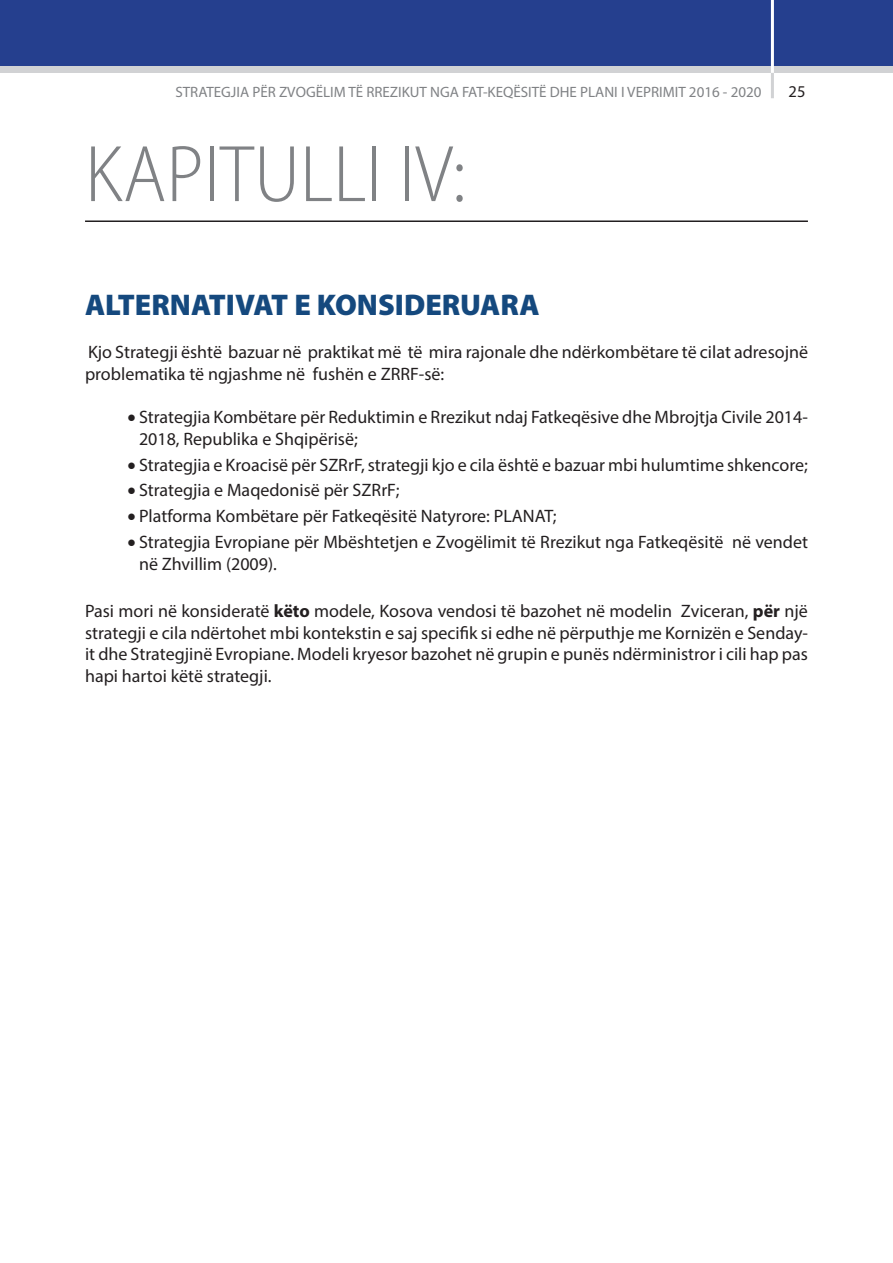
<style>
.page{position:relative;width:893px;height:1263px;background:#fff}
.page>*{position:absolute;margin:0;border:0;box-sizing:border-box;transform-origin:0 0}
.t1{font:300 semi-condensed 81px "Myriad Pro";color:#808285}
.t2{font:900 30px "Myriad Pro";color:#15497e}
.t3{font:18px/21.6px "Myriad Pro";color:#231f20}
.t4{font:16.5px "Myriad Pro";color:#231f20}
.t5{font:15px "Myriad Pro";color:#808285}
.s1{font-weight:700}
</style>
<div class="page">
<div style="left:0;top:0;width:893px;height:66px;background:#253f8e"></div>
<div style="left:0;top:66px;width:893px;height:7px;background:#d1d2d4"></div>
<hr style="left:771px;top:0;width:3px;height:95px;background:#fff">
<hr style="left:771px;top:73px;width:3px;height:25px;background:#d1d2d4">
<hr style="left:85px;top:220px;width:723px;height:2px;background:#231f20">
<p class="t5" style="left:175px;top:83px;width:588px">STRATEGJIA PËR ZVOGËLIM TË RREZIKUT NGA FAT-KEQËSITË DHE PLANI I VEPRIMIT 2016 - 2020</p>
<p class="t4" style="left:789px;top:81px;width:18px">25</p>
<h1 class="t1" style="left:85px;top:130px;width:383px">KAPITULLI IV:</h1>
<h2 class="t2" style="left:85px;top:288px;width:456px">ALTERNATIVAT E KONSIDERUARA</h2>
<p class="t3" style="left:85px;top:341px;width:724px">Kjo Strategji është bazuar në praktikat më të mira rajonale dhe ndërkombëtare të cilat adresojnë problematika të ngjashme në fushën e ZRRF-së:</p>
<p class="t3" style="left:139px;top:406px;width:670px;text-indent:-11px">• Strategjia Kombëtare për Reduktimin e Rrezikut ndaj Fatkeqësive dhe Mbrojtja Civile 2014-<br>2018, Republika e Shqipërisë;</p>
<p class="t3" style="left:128px;top:453px;width:682px">• Strategjia e Kroacisë për SZRrF, strategji kjo e cila është e bazuar mbi hulumtime shkencore;</p>
<p class="t3" style="left:128px;top:479px;width:273px">• Strategjia e Maqedonisë për SZRrF;</p>
<p class="t3" style="left:128px;top:505px;width:431px">• Platforma Kombëtare për Fatkeqësitë Natyrore: PLANAT;</p>
<p class="t3" style="left:139px;top:531px;width:670px;text-indent:-11px">• Strategjia Evropiane për Mbështetjen e Zvogëlimit të Rrezikut nga Fatkeqësitë në vendet në Zhvillim (2009).</p>
<p class="t3" style="left:85px;top:600px;width:724px;text-align:justify">Pasi mori në konsideratë <span class="s1">këto</span> modele, Kosova vendosi të bazohet në modelin Zviceran, <span class="s1">për</span> një strategji e cila ndërtohet mbi kontekstin e saj specifik si edhe në përputhje me Kornizën e Senday&shy;it dhe Strategjinë Evropiane. Modeli kryesor bazohet në grupin e punës ndërministror i cili hap pas hapi hartoi këtë strategji.</p>
</div>
